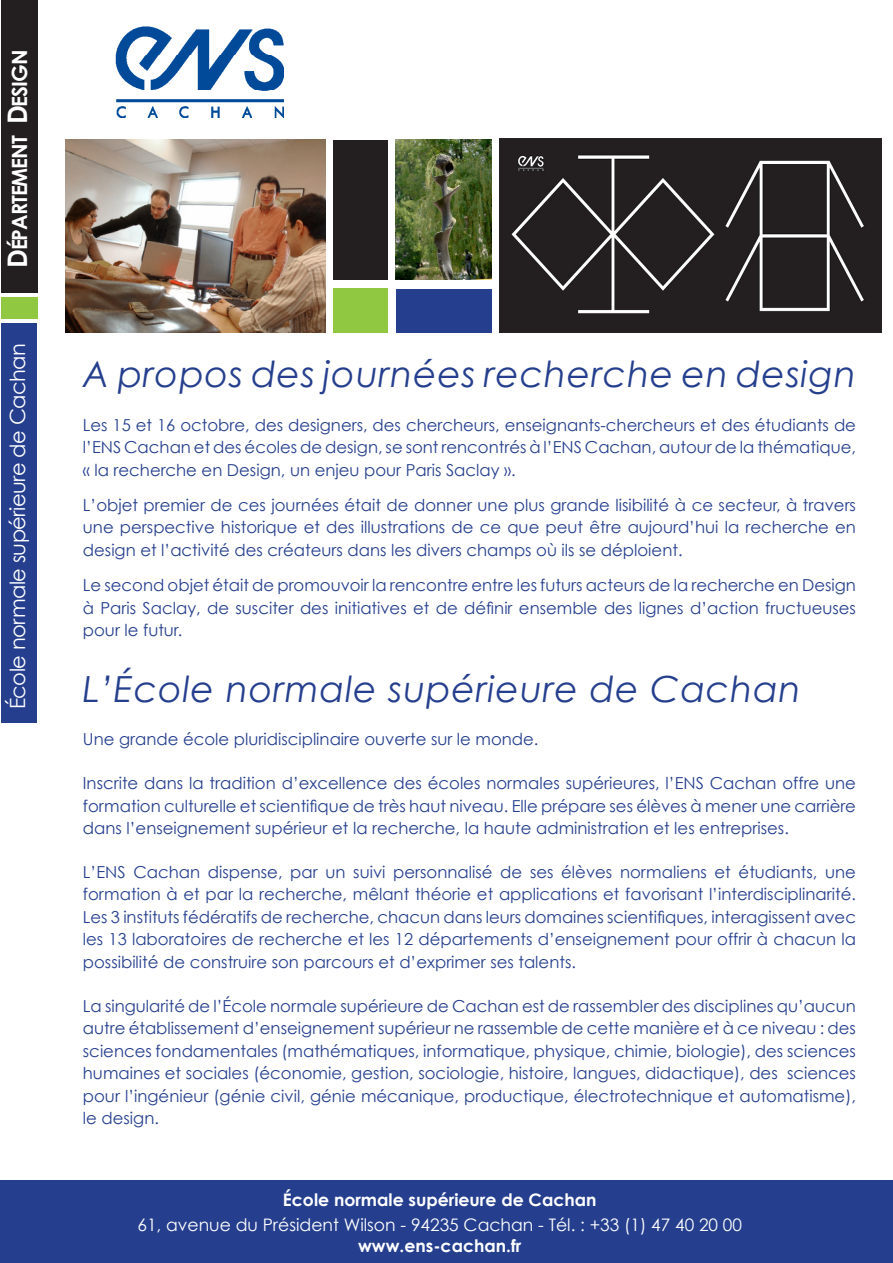
<style>
.page{position:relative;width:893px;height:1263px;background:#fff}
.page>*{position:absolute;margin:0;border:0;box-sizing:border-box;transform-origin:0 0}
.t1{font:italic 36px "Century Gothic";letter-spacing:.025em;color:#253f8e}
.t2{font:21px "Century Gothic";letter-spacing:-.025em;color:#fff}
.t3{font:700 21px "Century Gothic";letter-spacing:-.05em;color:#fff}
.t4{font:17.25px/20.7px "Century Gothic";color:#fff;text-align:center}
.t5{font:700 17.25px "Century Gothic";color:#fff}
.t6{font:16.5px/22.5px "Century Gothic";color:#253f8e;text-align:justify}
.s1{font-size:27px}
.s2{font-weight:700}
</style>
<div class="page">
<img style="left:115px;top:26px;width:168px;height:91px">
<div style="left:333px;top:140px;width:55px;height:139px;background:#231f20"></div>
<div style="left:333px;top:288px;width:55px;height:45px;background:#91c841"></div>
<div style="left:396px;top:289px;width:95px;height:43px;background:#253f8e"></div>
<img style="left:396px;top:140px;width:95px;height:139px">
<img style="left:66px;top:140px;width:260px;height:192px">
<div style="left:1px;top:297px;width:36px;height:22px;background:#91c841"></div>
<div style="left:1px;top:323px;width:35px;height:400px;background:#253f8e"></div>
<div style="left:0;top:1181px;width:893px;height:82px;background:#253f8e"></div>
<div style="left:1px;top:0;width:36px;height:292px;background:#231f20"></div>
<img style="left:500px;top:139px;width:381px;height:193px">
<p class="t3" style="left:6px;top:268px;width:220px;rotate:-90deg"><span class="s1">D</span>ÉPARTEMENT <span class="s1">D</span>ESIGN</p>
<p class="t2" style="left:5px;top:709px;width:368px;rotate:-90deg">École normale supérieure de Cachan</p>
<p class="t1" style="left:83px;top:352px;width:775px">A propos des journées recherche en design</p>
<p class="t6" style="left:83px;top:413px;width:775px">Les 15 et 16 octobre, des designers, des chercheurs, enseignants-chercheurs et des étudiants de l’ENS Cachan et des écoles de design, se sont rencontrés à l’ENS Cachan, autour de la thématique, « la recherche en Design, un enjeu pour Paris Saclay ».</p>
<p class="t6" style="left:83px;top:493px;width:775px">L’objet premier de ces journées était de donner une plus grande lisibilité à ce secteur, à travers une perspective historique et des illustrations de ce que peut être aujourd’hui la recherche en design et l’activité des créateurs dans les divers champs où ils se déploient.</p>
<p class="t6" style="left:83px;top:574px;width:775px">Le second objet était de promouvoir la rencontre entre les futurs acteurs de la recherche en Design à Paris Saclay, de susciter des initiatives et de définir ensemble des lignes d’action fructueuses pour le futur.</p>
<p class="t1" style="left:83px;top:667px;width:719px">L’École normale supérieure de Cachan</p>
<p class="t6" style="left:83px;top:728px;width:457px">Une grande école pluridisciplinaire ouverte sur le monde.</p>
<p class="t6" style="left:83px;top:772px;width:775px">Inscrite dans la tradition d’excellence des écoles normales supérieures, l’ENS Cachan offre une formation culturelle et scientifique de très haut niveau. Elle prépare ses élèves à mener une carrière dans l’enseignement supérieur et la recherche, la haute administration et les entreprises.</p>
<p class="t6" style="left:83px;top:860px;width:775px">L’ENS Cachan dispense, par un suivi personnalisé de ses élèves normaliens et étudiants, une formation à et par la recherche, mêlant théorie et applications et favorisant l’interdisciplinarité.<br>Les 3 instituts fédératifs de recherche, chacun dans leurs domaines scientifiques, interagissent avec les 13 laboratoires de recherche et les 12 départements d’enseignement pour offrir à chacun la possibilité de construire son parcours et d’exprimer ses talents.</p>
<p class="t6" style="left:83px;top:994px;width:775px">La singularité de l’École normale supérieure de Cachan est de rassembler des disciplines qu’aucun autre établissement d’enseignement supérieur ne rassemble de cette manière et à ce niveau : des sciences fondamentales (mathématiques, informatique, physique, chimie, biologie), des sciences humaines et sociales (économie, gestion, sociologie, histoire, langues, didactique), des sciences pour l’ingénieur (génie civil, génie mécanique, productique, électrotechnique et automatisme), le design.</p>
<p class="t5" style="left:283px;top:1189px;width:315px">École normale supérieure de Cachan</p>
<p class="t4" style="left:137px;top:1214px;width:606px">61, avenue du Président Wilson - 94235 Cachan - Tél. : +33 (1) 47 40 20 00 <span class="s2">www.ens-cachan.fr</span></p>
</div>
